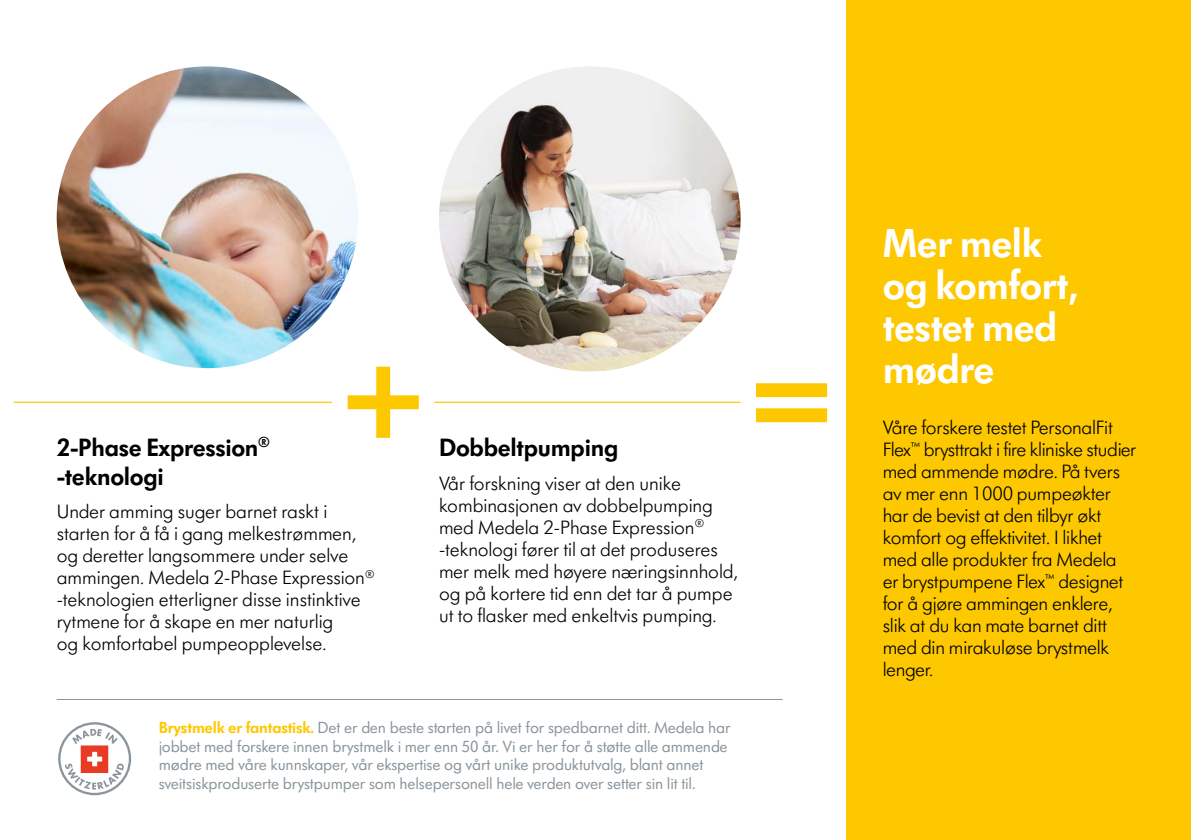
<style>
.page{position:relative;width:1191px;height:840px;background:#fff}
.page>*{position:absolute;margin:0;border:0;box-sizing:border-box;transform-origin:0 0}
.t1{font:600 42px/42px "Futura SB Medela";letter-spacing:-.01em;color:#fff}
.t2{font:600 26px/28.6px "Futura SB Medela";letter-spacing:-.01em;color:#000}
.t3{font:300 20px/22px "Futura SB Medela";letter-spacing:-.01em;color:#000}
.t4{font:16.8px/18.4px "Futura SB Medela";letter-spacing:-.01em;color:#8a959c}
.s1{font-weight:600;color:#fec800}
</style>
<div class="page">
<div style="left:846px;top:0;width:345px;height:839px;background:#fec800"></div>
<hr style="left:57px;top:698px;width:725px;height:1px;background:#8a959c">
<svg style="left:58px;top:722px;width:73px;height:72px"></svg>
<img style="left:439px;top:67px;width:301px;height:304px">
<img style="left:57px;top:66px;width:301px;height:302px;border-radius:151px">
<hr style="left:14px;top:401px;width:318px;height:1px;background:#fec800">
<hr style="left:434px;top:401px;width:306px;height:1px;background:#fec800">
<div style="left:756px;top:383px;width:71px;height:14px;background:#fec800"></div>
<div style="left:756px;top:408px;width:71px;height:14px;background:#fec800"></div>
<div style="left:348px;top:395px;width:71px;height:14px;background:#fec800"></div>
<div style="left:376px;top:366px;width:14px;height:71px;background:#fec800"></div>
<h2 class="t2" style="left:57px;top:433px;width:215px">2-Phase Expression<sup>® </sup>-teknologi</h2>
<p class="t3" style="left:57px;top:500px;width:319px">Under amming suger barnet raskt i starten for å få i gang melkestrømmen, og deretter langsommere under selve ammingen. Medela 2-Phase Expression<sup>® </sup>-teknologien etterligner disse instinktive rytmene for å skape en mer naturlig<br>og komfortabel pumpeopplevelse.</p>
<h2 class="t2" style="left:439px;top:433px;width:181px">Dobbeltpumping</h2>
<p class="t3" style="left:439px;top:471px;width:300px">Vår forskning viser at den unike kombinasjonen av dobbelpumping med Medela 2-Phase Expression<sup>® </sup>-teknologi fører til at det produseres mer melk med høyere næringsinnhold, og på kortere tid enn det tar å pumpe ut to flasker med enkeltvis pumping.</p>
<p class="t4" style="left:159px;top:718px;width:573px"><span class="s1">Brystmelk er fantastisk.</span> Det er den beste starten på livet for spedbarnet ditt. Medela har jobbet med forskere innen brystmelk i mer enn 50 år. Vi er her for å støtte alle ammende mødre med våre kunnskaper, vår ekspertise og vårt unike produktutvalg, blant annet sveitsiskproduserte brystpumper som helsepersonell hele verden over setter sin lit til.</p>
<h1 class="t1" style="left:882px;top:222px;width:197px">Mer melk og komfort, testet med mødre</h1>
<p class="t3" style="left:882px;top:415px;width:255px">Våre forskere testet PersonalFit<br>Flex<sup>™</sup> brysttrakt i fire kliniske studier med ammende mødre. På tvers av mer enn 1000 pumpeøkter har de bevist at den tilbyr økt komfort og effektivitet. I likhet med alle produkter fra Medela er brystpumpene Flex<sup>™</sup> designet for å gjøre ammingen enklere, slik at du kan mate barnet ditt med din mirakuløse brystmelk lenger.</p>
</div>
